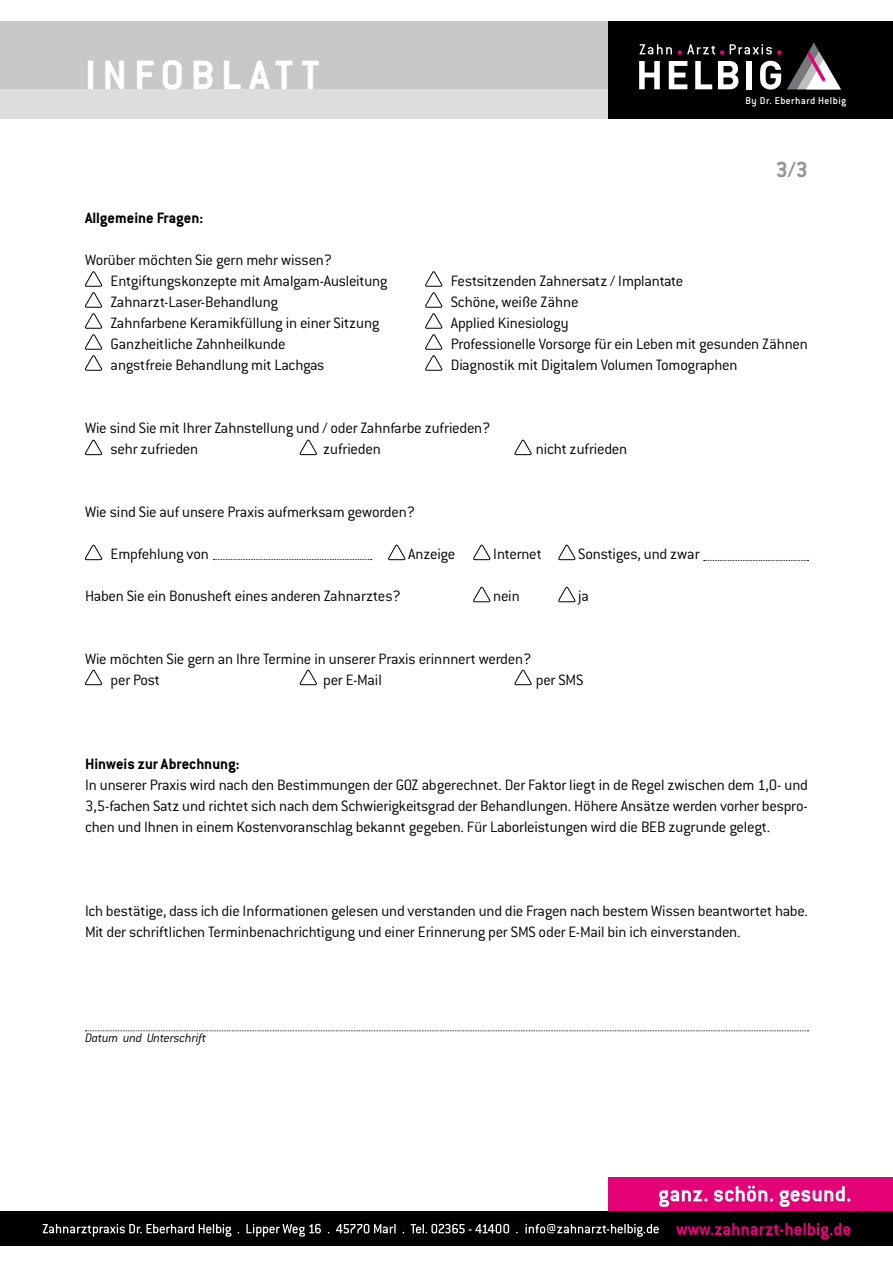
<style>
.page{position:relative;width:893px;height:1263px;background:#fff}
.page>*{position:absolute;margin:0;border:0;box-sizing:border-box;transform-origin:0 0}
.t1{font:700 45px "Conduit ITC";letter-spacing:.14em;color:#fff}
.t2{font:700 24px "Conduit ITC";color:#939598}
.t3{font:300 16.5px/21px "Conduit ITC";letter-spacing:-.015em;color:#000}
.t4{font:700 16.5px "Conduit ITC";color:#000}
.t5{font:italic 300 13.5px "Conduit ITC";letter-spacing:-.01em;color:#000}
.t6{font:500 10.95px "Conduit ITC";letter-spacing:.03em;color:#fff}
</style>
<div class="page">
<div style="left:0;top:21px;width:608px;height:68px;background:#c7c8ca"></div>
<div style="left:0;top:89px;width:608px;height:30px;background:#dcddde"></div>
<div style="left:608px;top:21px;width:285px;height:98px;background:#000"></div>
<svg style="left:639px;top:61px;width:21px;height:28px"></svg>
<svg style="left:669px;top:61px;width:18px;height:28px"></svg>
<svg style="left:695px;top:61px;width:17px;height:28px"></svg>
<svg style="left:718px;top:61px;width:20px;height:28px"></svg>
<div style="left:746px;top:61px;width:6px;height:28px;background:#fff"></div>
<svg style="left:760px;top:61px;width:21px;height:29px"></svg>
<svg style="left:639px;top:44px;width:33px;height:10px"></svg>
<svg style="left:678px;top:44px;width:46px;height:11px"></svg>
<svg style="left:730px;top:44px;width:51px;height:11px"></svg>
<svg style="left:787px;top:43px;width:54px;height:46px"></svg>
<div style="left:608px;top:1178px;width:285px;height:34px;background:#e20177"></div>
<svg style="left:659px;top:1186px;width:191px;height:21px"></svg>
<div style="left:0;top:1212px;width:893px;height:34px;background:#000"></div>
<svg style="left:676px;top:1223px;width:174px;height:16px"></svg>
<svg style="left:43px;top:1224px;width:616px;height:12px"></svg>
<svg style="left:85px;top:271px;width:17px;height:100px"></svg>
<svg style="left:85px;top:439px;width:17px;height:17px"></svg>
<svg style="left:85px;top:544px;width:17px;height:17px"></svg>
<svg style="left:85px;top:669px;width:17px;height:17px"></svg>
<svg style="left:299px;top:669px;width:18px;height:17px"></svg>
<svg style="left:514px;top:669px;width:18px;height:17px"></svg>
<svg style="left:388px;top:544px;width:18px;height:17px"></svg>
<svg style="left:473px;top:544px;width:18px;height:17px"></svg>
<svg style="left:473px;top:586px;width:18px;height:17px"></svg>
<svg style="left:558px;top:544px;width:18px;height:17px"></svg>
<svg style="left:558px;top:586px;width:18px;height:17px"></svg>
<svg style="left:299px;top:439px;width:18px;height:17px"></svg>
<svg style="left:514px;top:439px;width:18px;height:17px"></svg>
<svg style="left:425px;top:271px;width:18px;height:100px"></svg>
<svg style="left:213px;top:559px;width:159px;height:1px"></svg>
<svg style="left:85px;top:1030px;width:723px;height:1px"></svg>
<svg style="left:704px;top:560px;width:104px;height:1px"></svg>
<h1 class="t1" style="left:85px;top:49px;width:236px">INFOBLATT</h1>
<p class="t4" style="left:85px;top:208px;width:120px">Allgemeine Fragen:</p>
<p class="t3" style="left:111px;top:249px;width:278px;text-indent:-26px">Worüber möchten Sie gern mehr wissen?<br>Entgiftungskonzepte mit Amalgam-Ausleitung</p>
<p class="t3" style="left:451px;top:270px;width:234px">Festsitzenden Zahnersatz / Implantate</p>
<p class="t6" style="left:746px;top:94px;width:102px">By Dr. Eberhard Helbig</p>
<h2 class="t2" style="left:776px;top:155px;width:34px">3/3</h2>
<p class="t3" style="left:111px;top:291px;width:169px">Zahnarzt-Laser-Behandlung</p>
<p class="t3" style="left:451px;top:291px;width:129px">Schöne, weiße Zähne</p>
<p class="t3" style="left:111px;top:312px;width:270px">Zahnfarbene Keramikfüllung in einer Sitzung</p>
<p class="t3" style="left:451px;top:312px;width:119px">Applied Kinesiology</p>
<p class="t3" style="left:111px;top:333px;width:176px">Ganzheitliche Zahnheilkunde</p>
<p class="t3" style="left:451px;top:333px;width:359px">Professionelle Vorsorge für ein Leben mit gesunden Zähnen</p>
<p class="t3" style="left:111px;top:354px;width:215px">angstfreie Behandlung mit Lachgas</p>
<p class="t3" style="left:451px;top:354px;width:288px">Diagnostik mit Digitalem Volumen Tomographen</p>
<p class="t3" style="left:111px;top:417px;width:382px;text-indent:-26px">Wie sind Sie mit Ihrer Zahnstellung und / oder Zahnfarbe zufrieden? sehr zufrieden</p>
<p class="t3" style="left:323px;top:438px;width:59px">zufrieden</p>
<p class="t3" style="left:536px;top:438px;width:93px">nicht zufrieden</p>
<p class="t3" style="left:85px;top:501px;width:332px">Wie sind Sie auf unsere Praxis aufmerksam geworden?</p>
<p class="t3" style="left:111px;top:543px;width:100px">Empfehlung von</p>
<p class="t3" style="left:408px;top:543px;width:49px">Anzeige</p>
<p class="t3" style="left:493px;top:543px;width:50px">Internet</p>
<p class="t3" style="left:578px;top:543px;width:123px">Sonstiges, und zwar</p>
<p class="t3" style="left:85px;top:585px;width:317px">Haben Sie ein Bonusheft eines anderen Zahnarztes?</p>
<p class="t3" style="left:493px;top:585px;width:28px">nein</p>
<p class="t3" style="left:578px;top:585px;width:12px">ja</p>
<p class="t3" style="left:111px;top:648px;width:422px;text-indent:-26px">Wie möchten Sie gern an Ihre Termine in unserer Praxis erinnnert werden? per Post</p>
<p class="t3" style="left:323px;top:669px;width:60px">per E-Mail</p>
<p class="t3" style="left:536px;top:669px;width:49px">per SMS</p>
<p class="t4" style="left:85px;top:754px;width:156px">Hinweis zur Abrechnung:</p>
<p class="t3" style="left:85px;top:774px;width:724px;text-align:justify">In unserer Praxis wird nach den Bestimmungen der GOZ abgerechnet. Der Faktor liegt in de Regel zwischen dem 1,0- und 3,5-fachen Satz und richtet sich nach dem Schwierigkeitsgrad der Behandlungen. Höhere Ansätze werden vorher bespro&shy;chen und Ihnen in einem Kostenvoranschlag bekannt gegeben. Für Laborleistungen wird die BEB zugrunde gelegt.</p>
<p class="t3" style="left:85px;top:900px;width:724px">Ich bestätige, dass ich die Informationen gelesen und verstanden und die Fragen nach bestem Wissen beantwortet habe.<br>Mit der schriftlichen Terminbenachrichtigung und einer Erinnerung per SMS oder E-Mail bin ich einverstanden.</p>
<p class="t5" style="left:85px;top:1030px;width:123px">Datum und Unterschrift</p>
</div>
